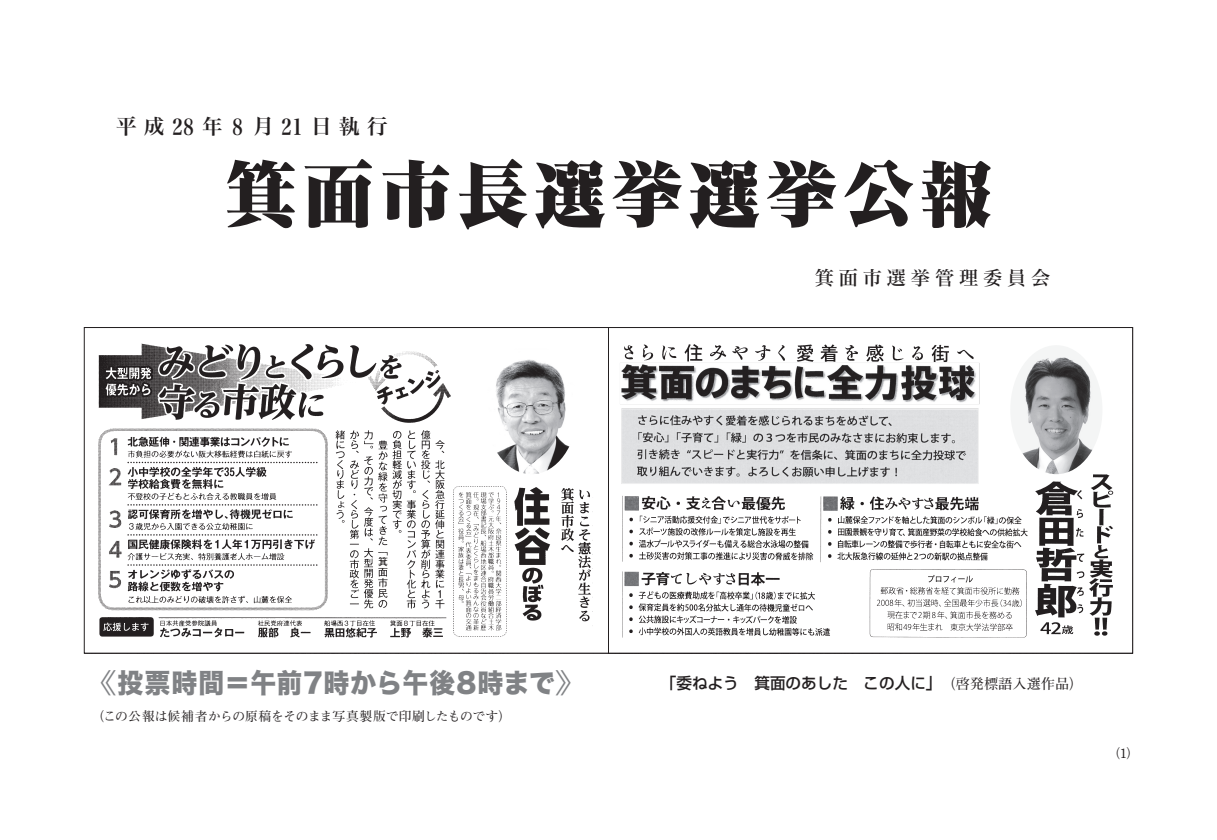
<style>
.page{position:relative;width:1217px;height:840px;background:#fff}
.page>*{position:absolute;margin:0;border:0;box-sizing:border-box;transform-origin:0 0}
.t1{font:900 70.9px "Reim Pro";letter-spacing:.09em;color:#231f20}
.t2{font:26.9px "Hira Kaku Std N W8";letter-spacing:.035em;color:#808285;scale:.96 1}
.t3{font:20.6px "Hira Min Std N W6";color:#231f20}
.t4{font:19.1px "Hira Min Std N W5";letter-spacing:.255em;color:#231f20}
.t5{font:500 15.6px "Shin Go Pr 5";color:#231f20}
.t6{font:700 12.8px "Futo Min A101 Pro";letter-spacing:-.005em;color:#231f20}
.s1{font-size:22px}
.s2{font-family:"Koz Go Pro";font-weight:500}
.s3{font-family:"Futo Min A101 Pro";font-weight:700;font-size:14.2px}
</style>
<div class="page">
<img style="left:98px;top:343px;width:1016px;height:295px">
<img style="left:1010px;top:345px;width:92px;height:129px">
<img style="left:485px;top:345px;width:92px;height:129px">
<h3 class="t3" style="left:116px;top:112px;width:128px">平成<span class="s1">28</span> 年 <span class="s1">8</span></h3>
<h3 class="t3" style="left:253px;top:112px;width:136px">月<span class="s1">21</span>日執行</h3>
<h1 class="t1" style="left:226px;top:137px;width:767px">箕面市長選挙選挙公報</h1>
<h3 class="t4" style="left:814px;top:264px;width:237px">箕面市選挙管理委員会</h3>
<h2 class="t2" style="left:84px;top:668px;width:525px"><span class="s2">《</span>投票時間＝午前7時から午後8時まで<span class="s2">《</span></h2>
<p class="t6" style="left:91px;top:706px;width:421px">（この公報は候補者からの原稿をそのまま写真製版で印刷したものです(</p>
<p class="t5" style="left:660px;top:671px;width:424px">「委ねよう　箕面のあした　この人に」<span class="s3">（啓発標語入選作品(</span></p>
<p class="t6" style="left:1107px;top:743px;width:33px">) (1</p>
</div>
